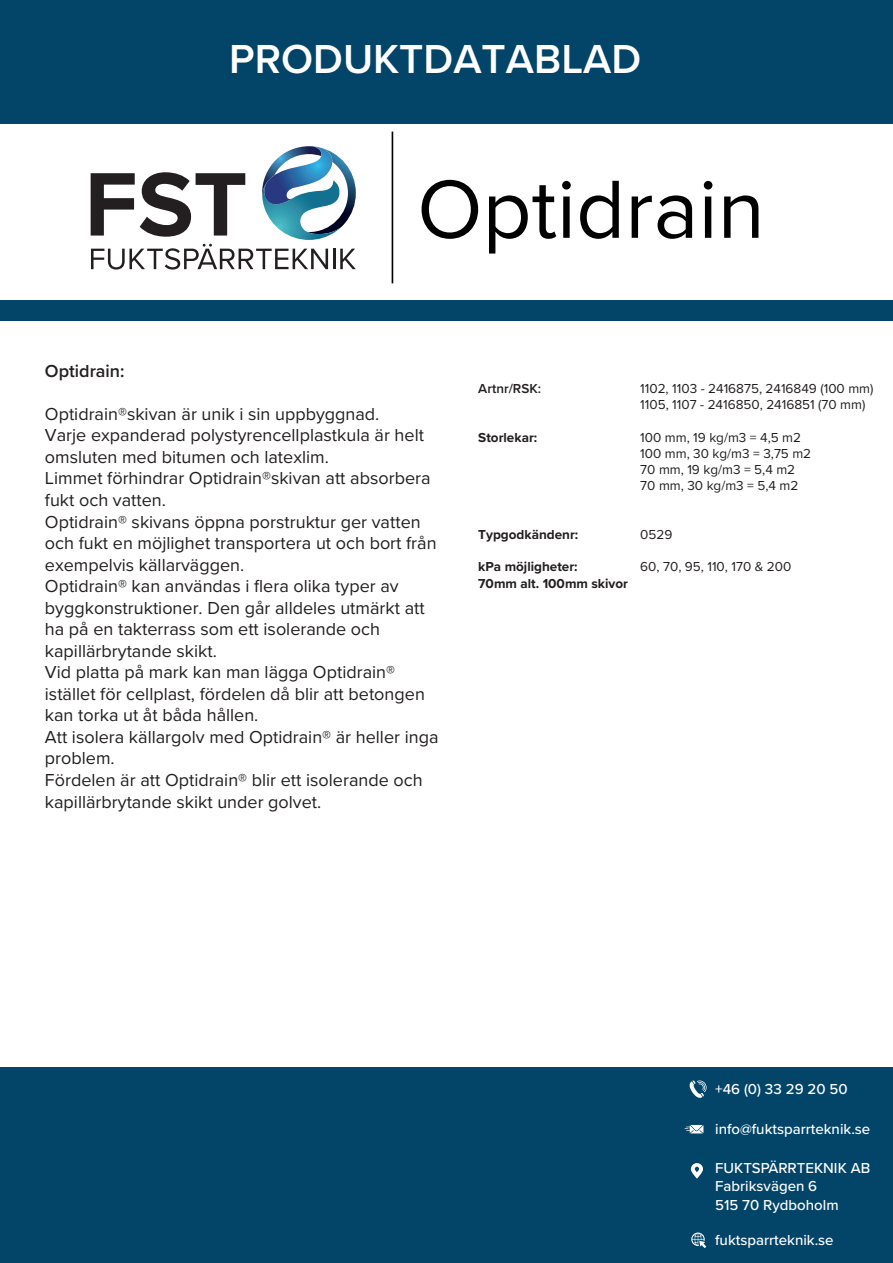
<style>
.page{position:relative;width:893px;height:1263px;background:#fff}
.page>*{position:absolute;margin:0;border:0;box-sizing:border-box;transform-origin:0 0}
.t1{font:85.5px "Proxima Nova";color:#000001}
.t2{font:600 42px "Proxima Nova";color:#fff}
.t3{font:18px/21.6px "Proxima Nova";color:#231f20}
.t4{font:600 18px "Proxima Nova";color:#231f20}
.t5{font:500 15px/18.1px "Proxima Nova";color:#fff}
.t6{font:13.5px/16.2px "Proxima Nova";color:#221e1f}
.t7{font:700 13.5px "Proxima Nova";color:#221e1f}
.t8{font:600 13.5px "Proxima Nova";color:#221e1f}
</style>
<div class="page">
<div style="left:0;top:300px;width:893px;height:21px;background:#034569"></div>
<div style="left:0;top:0;width:893px;height:123px;background:#034569"></div>
<hr style="left:392px;top:132px;width:1px;height:151px;background:#000001">
<svg style="left:91px;top:146px;width:265px;height:124px"></svg>
<div style="left:0;top:1067px;width:893px;height:196px;background:#034569"></div>
<svg style="left:691px;top:1232px;width:15px;height:16px"></svg>
<svg style="left:691px;top:1163px;width:12px;height:15px"></svg>
<svg style="left:684px;top:1125px;width:19px;height:8px"></svg>
<svg style="left:689px;top:1080px;width:18px;height:18px"></svg>
<h2 class="t2" style="left:229px;top:28px;width:413px">PRODUKTDATABLAD</h2>
<h1 class="t1" style="left:417px;top:146px;width:349px">Optidrain</h1>
<p class="t4" style="left:45px;top:357px;width:81px">Optidrain:</p>
<p class="t3" style="left:45px;top:402px;width:395px">Optidrain®skivan är unik i sin uppbyggnad.<br>Varje expanderad polystyrencellplastkula är helt omsluten med bitumen och latexlim.<br>Limmet förhindrar Optidrain®skivan att absorbera fukt och vatten.<br>Optidrain® skivans öppna porstruktur ger vatten och fukt en möjlighet transportera ut och bort från exempelvis källarväggen.<br>Optidrain® kan användas i flera olika typer av byggkonstruktioner. Den går alldeles utmärkt att ha på en takterrass som ett isolerande och kapillärbrytande skikt.<br>Vid platta på mark kan man lägga Optidrain® istället för cellplast, fördelen då blir att betongen kan torka ut åt båda hållen.<br>Att isolera källargolv med Optidrain® är heller inga problem.<br>Fördelen är att Optidrain® blir ett isolerande och kapillärbrytande skikt under golvet.</p>
<p class="t8" style="left:478px;top:379px;width:64px">Artnr/RSK:</p>
<p class="t6" style="left:640px;top:380px;width:235px">1102, 1103 - 2416875, 2416849 (100 mm)<br>1105, 1107 - 2416850, 2416851 (70 mm)</p>
<p class="t7" style="left:478px;top:427px;width:60px">Storlekar:</p>
<p class="t6" style="left:640px;top:429px;width:172px">100 mm, 19 kg/m3 = 4,5 m2<br>100 mm, 30 kg/m3 = 3,75 m2<br>70 mm, 19 kg/m3 = 5,4 m2<br>70 mm, 30 kg/m3 = 5,4 m2</p>
<p class="t7" style="left:478px;top:524px;width:102px">Typgodkändenr:</p>
<p class="t6" style="left:640px;top:526px;width:34px">0529</p>
<p class="t7" style="left:478px;top:557px;width:101px">kPa möjligheter:</p>
<p class="t6" style="left:640px;top:558px;width:153px">60, 70, 95, 110, 170 &amp; 200</p>
<p class="t7" style="left:478px;top:573px;width:151px">70mm alt. 100mm skivor</p>
<p class="t5" style="left:715px;top:1079px;width:134px">+46 (0) 33 29 20 50</p>
<p class="t5" style="left:715px;top:1119px;width:157px">info@fuktsparrteknik.se</p>
<p class="t5" style="left:715px;top:1159px;width:157px">FUKTSPÄRRTEKNIK AB<br>Fabriksvägen 6<br>515 70 Rydboholm</p>
<p class="t5" style="left:715px;top:1231px;width:120px">fuktsparrteknik.se</p>
</div>
